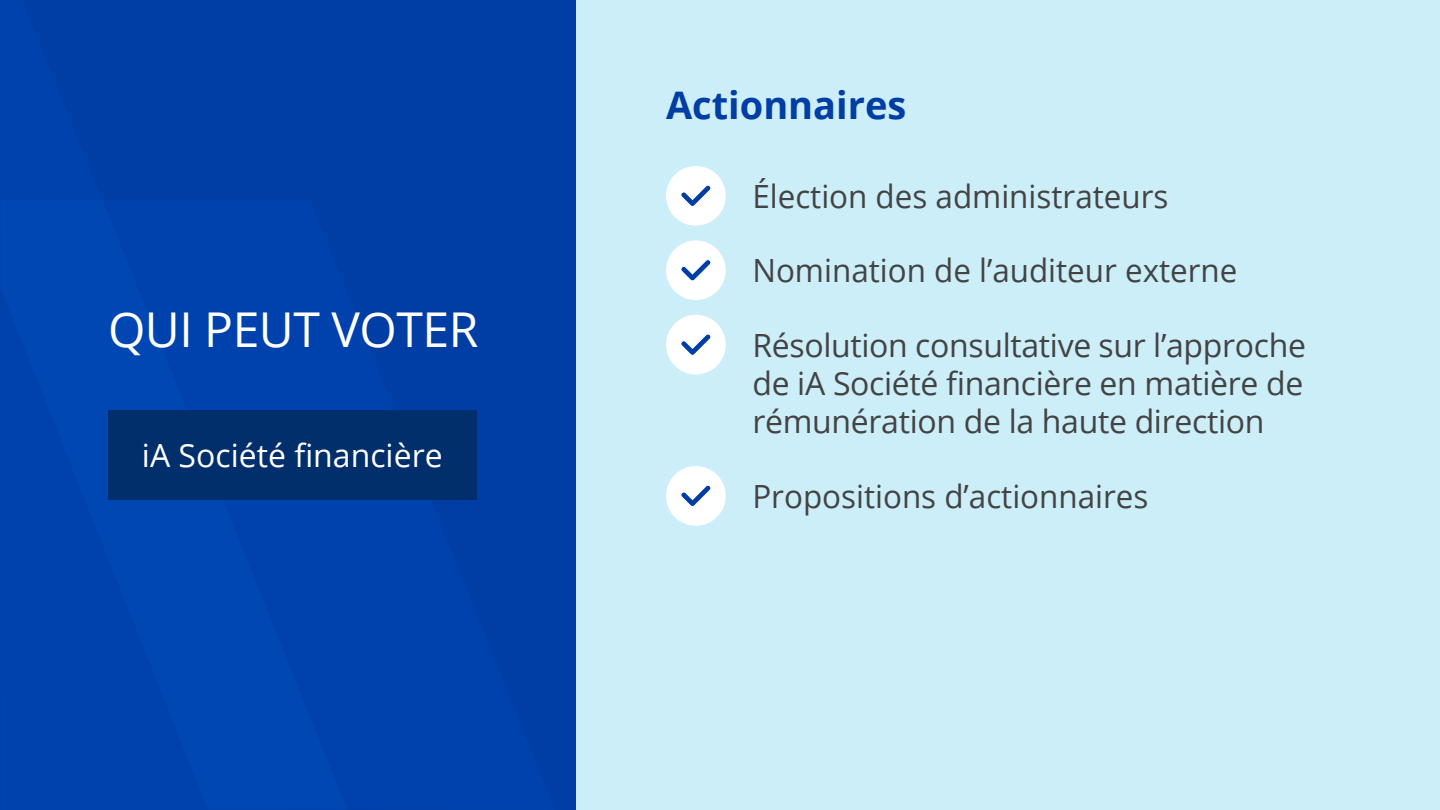
<style>
.page{position:relative;width:1440px;height:810px;background:#fff}
.page>*{position:absolute;margin:0;border:0;box-sizing:border-box;transform-origin:0 0}
.Texte_courant{font:48px "Open Sans";letter-spacing:-.01em;color:#fff}
.t1{font:700 38px "Open Sans";color:#003da5}
.t2{font:32px/38.4px "Open Sans";color:#434343;text-align:justify}
.Texte_courant-2{font:32px "Open Sans";color:#fff}
</style>
<div class="page">
<div style="left:0;top:0;width:576px;height:810px;background:#003da5"></div>
<svg style="left:0;top:200px;width:348px;height:610px"></svg>
<div style="left:576px;top:0;width:864px;height:810px;background:#cceef9"></div>
<div style="left:108px;top:410px;width:369px;height:89px;background:#002f6c"></div>
<div style="left:666px;top:166px;width:60px;height:60px;background:#fff;border-radius:50%"></div>
<svg style="left:681px;top:185px;width:30px;height:22px"></svg>
<div style="left:666px;top:240px;width:60px;height:60px;background:#fff;border-radius:50%"></div>
<svg style="left:681px;top:259px;width:30px;height:22px"></svg>
<div style="left:666px;top:315px;width:60px;height:59px;background:#fff;border-radius:50%"></div>
<svg style="left:681px;top:334px;width:30px;height:22px"></svg>
<div style="left:666px;top:466px;width:60px;height:60px;background:#fff;border-radius:50%"></div>
<svg style="left:681px;top:485px;width:30px;height:22px"></svg>
<p class="Texte_courant" style="left:108px;top:297px;width:372px">QUI PEUT VOTER</p>
<p class="Texte_courant-2" style="left:142px;top:433px;width:302px">iA Société financière</p>
<p class="t1" style="left:666px;top:78px;width:242px">Actionnaires</p>
<p class="t2" style="left:752px;top:176px;width:418px">Élection des administrateurs</p>
<p class="t2" style="left:752px;top:250px;width:487px">Nomination de l’auditeur externe</p>
<p class="t2" style="left:752px;top:325px;width:555px">Résolution consultative sur l’approche de iA Société financière en matière de rémunération de la haute direction</p>
<p class="t2" style="left:752px;top:476px;width:398px">Propositions d’actionnaires</p>
</div>
